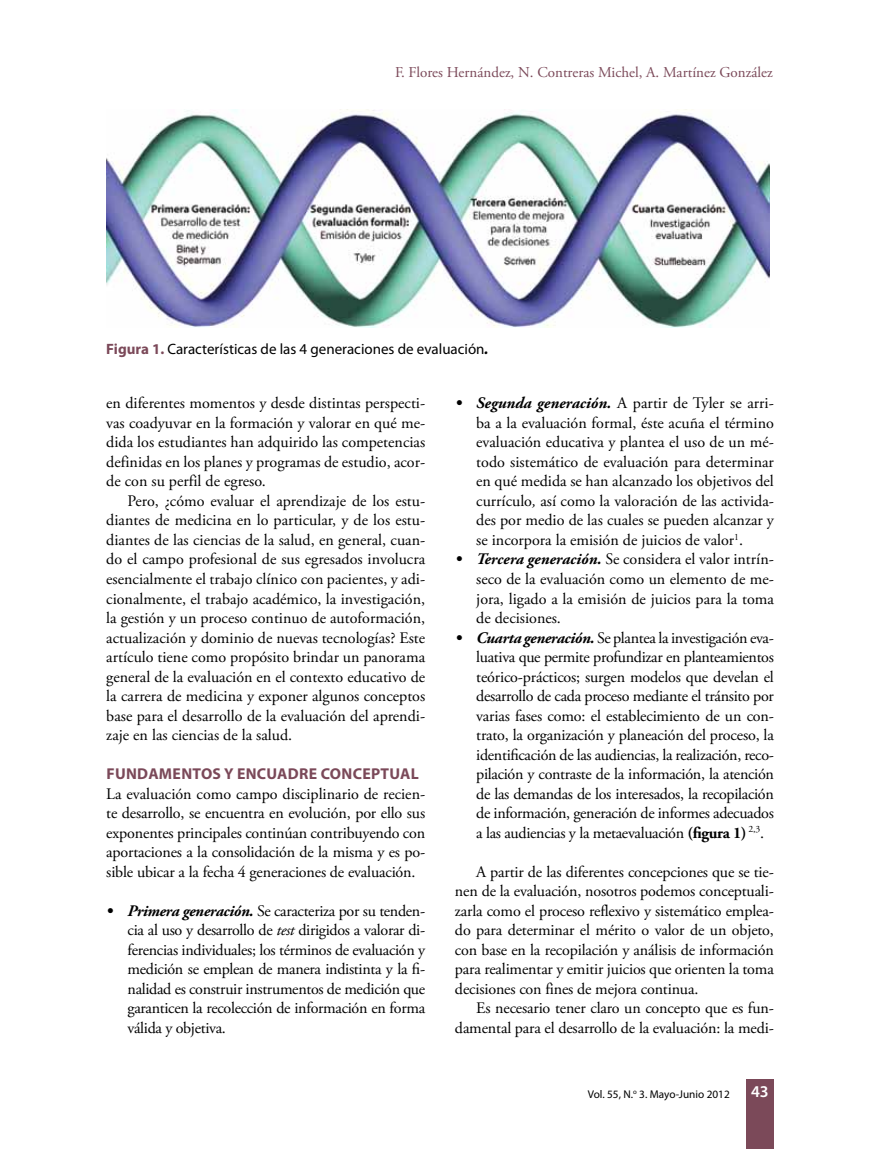
<style>
.page{position:relative;width:893px;height:1149px;background:#fff}
.page>*{position:absolute;margin:0;border:0;box-sizing:border-box;transform-origin:0 0}
.t1{font:600 16.5px "Myriad Pro";color:#fff}
.t2{font:16.05px/19.5px "Adobe Garamond Pro";letter-spacing:-.01em;color:#000;text-align:justify}
.t3{font:700 15.75px "Myriad Pro";letter-spacing:.02em;color:#7b4959}
.t4{font:15px "Myriad Pro";color:#000}
.t5{font:15px "Adobe Garamond Pro";color:#7b4959}
.t6{font:11.25px "Myriad Pro";color:#000}
.s1{font-weight:700;color:#7b4959}
.s2{font-weight:700;font-style:italic}
.s3{font-style:italic}
.s4{font-weight:700}
</style>
<div class="page">
<div style="left:746px;top:1078px;width:28px;height:70px;background:#7b4959"></div>
<img style="left:106px;top:110px;width:663px;height:217px">
<p class="t5" style="left:395px;top:63px;width:379px">F. Flores Hernández, N. Contreras Michel, A. Martínez González</p>
<p class="t4" style="left:106px;top:340px;width:384px"><span class="s1">FIGURA 1.</span> Características de las 4 generaciones de evaluación<span class="s2">.</span></p>
<p class="t2" style="left:106px;top:394px;width:320px">en diferentes momentos y desde distintas perspecti&shy;vas coadyuvar en la formación y valorar en qué me&shy;dida los estudiantes han adquirido las competencias definidas en los planes y programas de estudio, acor&shy;de con su perfil de egreso.</p>
<p class="t2" style="left:106px;top:491px;width:320px;text-indent:21px">Pero, ¿cómo evaluar el aprendizaje de los estu&shy;diantes de medicina en lo particular, y de los estu&shy;diantes de las ciencias de la salud, en general, cuan&shy;do el campo profesional de sus egresados involucra esencialmente el trabajo clínico con pacientes, y adi&shy;cionalmente, el trabajo académico, la investigación, la gestión y un proceso continuo de autoformación, actualización y dominio de nuevas tecnologías? Este artículo tiene como propósito brindar un panorama general de la evaluación en el contexto educativo de la carrera de medicina y exponer algunos conceptos base para el desarrollo de la evaluación del aprendi&shy;zaje en las ciencias de la salud.</p>
<p class="t3" style="left:106px;top:763px;width:314px">FUNDAMENTOS Y ENCUADRE CONCEPTUAL</p>
<p class="t2" style="left:106px;top:784px;width:320px">La evaluación como campo disciplinario de recien&shy;te desarrollo, se encuentra en evolución, por ello sus exponentes principales continúan contribuyendo con aportaciones a la consolidación de la misma y es po&shy;sible ubicar a la fecha 4 generaciones de evaluación.</p>
<p class="t2" style="left:128px;top:901px;width:299px;text-indent:-21px"><span class="s2">• Primera generación.</span> Se caracteriza por su tenden&shy;cia al uso y desarrollo de <span class="s3">test</span> dirigidos a valorar di&shy;ferencias individuales; los términos de evaluación y medición se emplean de manera indistinta y la fi&shy;nalidad es construir instrumentos de medición que garanticen la recolección de información en forma válida y objetiva.</p>
<p class="t2" style="left:476px;top:394px;width:299px;text-indent:-21px"><span class="s2">• Segunda generación.</span> A partir de Tyler se arri&shy;ba a la evaluación formal, éste acuña el término evaluación educativa y plantea el uso de un mé&shy;todo sistemático de evaluación para determinar en qué medida se han alcanzado los objetivos del currículo<span class="s3">,</span> así como la valoración de las activida&shy;des por medio de las cuales se pueden alcanzar y se incorpora la emisión de juicios de valor<sup>1</sup>.</p>
<p class="t2" style="left:476px;top:550px;width:299px;text-indent:-21px"><span class="s2">• Tercera generación.</span> Se considera el valor intrín&shy;seco de la evaluación como un elemento de me&shy;jora, ligado a la emisión de juicios para la toma de decisiones.</p>
<p class="t2" style="left:476px;top:628px;width:299px;text-indent:-21px"><span class="s2">• Cuarta generación.</span> Se plantea la investigación eva&shy;luativa que permite profundizar en planteamientos teórico-prácticos; surgen modelos que develan el desarrollo de cada proceso mediante el tránsito por varias fases como: el establecimiento de un con&shy;trato, la organización y planeación del proceso, la identificación de las audiencias, la realización, reco&shy;pilación y contraste de la información, la atención de las demandas de los interesados, la recopilación de información, generación de informes adecuados a las audiencias y la metaevaluación <span class="s4">(figura 1)</span> <sup>2,3</sup>.</p>
<p class="t2" style="left:455px;top:862px;width:320px;text-indent:21px">A partir de las diferentes concepciones que se tie&shy;nen de la evaluación, nosotros podemos conceptuali&shy;zarla como el proceso reflexivo y sistemático emplea&shy;do para determinar el mérito o valor de un objeto, con base en la recopilación y análisis de información para realimentar y emitir juicios que orienten la toma decisiones con fines de mejora continua.</p>
<p class="t2" style="left:455px;top:998px;width:320px;text-align:right">Es necesario tener claro un concepto que es fun&shy;damental para el desarrollo de la evaluación: la medi-</p>
<p class="t6" style="left:588px;top:1086px;width:143px">Vol. 55, N.<sup>o</sup> 3. Mayo-Junio 2012</p>
<p class="t1" style="left:751px;top:1080px;width:19px">43</p>
</div>
